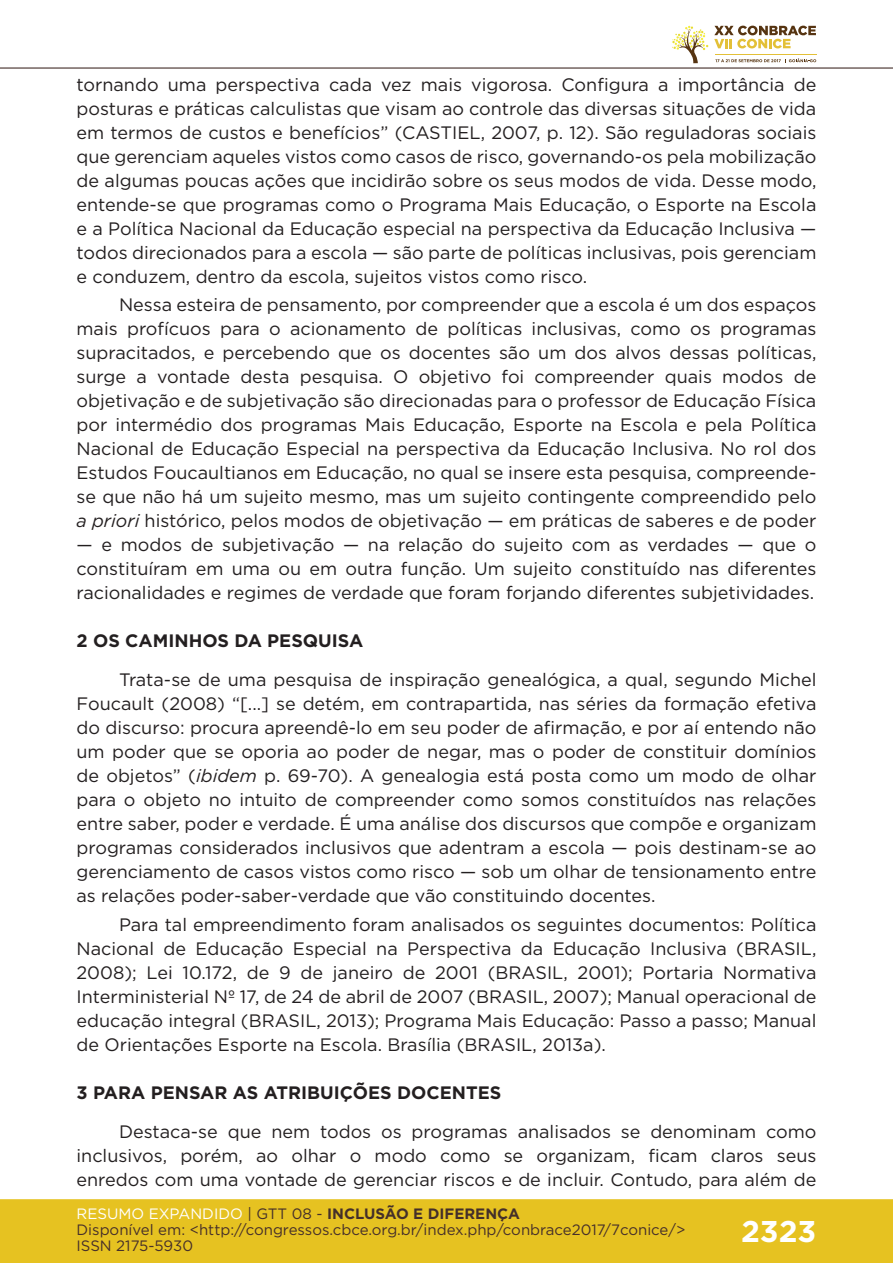
<style>
.page{position:relative;width:893px;height:1263px;background:#fff}
.page>*{position:absolute;margin:0;border:0;box-sizing:border-box;transform-origin:0 0}
.t1{font:700 30px "Gotham";color:#fff}
.t2{font:18px/24px "Gotham";color:#231f20;text-align:justify}
.t3{font:700 18px "Gotham";color:#231f20}
.t4{font:15px/16px "Gotham";color:#462f2a}
.s1{font-style:italic}
.s2{color:#fff}
.s3{color:#442f2a}
.s4{font-weight:700;color:#442f2a}
</style>
<div class="page">
<div style="left:0;top:1199px;width:893px;height:64px;background:#e6c221;border:2px solid #e6c221"></div>
<hr style="left:0;top:67px;width:893px;height:2px;background:#442f2a">
<svg style="left:672px;top:26px;width:144px;height:37px"></svg>
<hr style="left:0;top:0;width:1px;height:150px;background:#fff">
<p class="t2" style="left:77px;top:72px;width:741px">tornando uma perspectiva cada vez mais vigorosa. Configura a importância de posturas e práticas calculistas que visam ao controle das diversas situações de vida em termos de custos e benefícios” (CASTIEL, 2007, p. 12). São reguladoras sociais que gerenciam aqueles vistos como casos de risco, governando-os pela mobilização de algumas poucas ações que incidirão sobre os seus modos de vida. Desse modo, entende-se que programas como o Programa Mais Educação, o Esporte na Escola e a Política Nacional da Educação especial na perspectiva da Educação Inclusiva — todos direcionados para a escola — são parte de políticas inclusivas, pois gerenciam e conduzem, dentro da escola, sujeitos vistos como risco.</p>
<p class="t2" style="left:77px;top:292px;width:741px;text-indent:43px">Nessa esteira de pensamento, por compreender que a escola é um dos espaços mais profícuos para o acionamento de políticas inclusivas, como os programas supracitados, e percebendo que os docentes são um dos alvos dessas políticas, surge a vontade desta pesquisa. O objetivo foi compreender quais modos de objetivação e de subjetivação são direcionadas para o professor de Educação Física por intermédio dos programas Mais Educação, Esporte na Escola e pela Política Nacional de Educação Especial na perspectiva da Educação Inclusiva. No rol dos Estudos Foucaultianos em Educação, no qual se insere esta pesquisa, compreende&shy;se que não há um sujeito mesmo, mas um sujeito contingente compreendido pelo <span class="s1">a priori</span> histórico, pelos modos de objetivação — em práticas de saberes e de poder</p>
<p class="t2" style="left:77px;top:532px;width:741px">— e modos de subjetivação — na relação do sujeito com as verdades — que o constituíram em uma ou em outra função. Um sujeito constituído nas diferentes racionalidades e regimes de verdade que foram forjando diferentes subjetividades.</p>
<p class="t3" style="left:77px;top:629px;width:288px">2 OS CAMINHOS DA PESQUISA</p>
<p class="t2" style="left:77px;top:668px;width:741px;text-indent:43px">Trata-se de uma pesquisa de inspiração genealógica, a qual, segundo Michel Foucault (2008) “[...] se detém, em contrapartida, nas séries da formação efetiva do discurso: procura apreendê-lo em seu poder de afirmação, e por aí entendo não um poder que se oporia ao poder de negar, mas o poder de constituir domínios de objetos” (<span class="s1">ibidem</span> p. 69-70). A genealogia está posta como um modo de olhar para o objeto no intuito de compreender como somos constituídos nas relações entre saber, poder e verdade. É uma análise dos discursos que compõe e organizam programas considerados inclusivos que adentram a escola — pois destinam-se ao gerenciamento de casos vistos como risco — sob um olhar de tensionamento entre as relações poder-saber-verdade que vão constituindo docentes.</p>
<p class="t2" style="left:77px;top:912px;width:741px;text-indent:43px">Para tal empreendimento foram analisados os seguintes documentos: Política Nacional de Educação Especial na Perspectiva da Educação Inclusiva (BRASIL, 2008); Lei 10.172, de 9 de janeiro de 2001 (BRASIL, 2001); Portaria Normativa Interministerial Nº 17, de 24 de abril de 2007 (BRASIL, 2007); Manual operacional de educação integral (BRASIL, 2013); Programa Mais Educação: Passo a passo; Manual de Orientações Esporte na Escola. Brasília (BRASIL, 2013a).</p>
<p class="t3" style="left:77px;top:1080px;width:426px">3 PARA PENSAR AS ATRIBUIÇÕES DOCENTES</p>
<p class="t2" style="left:77px;top:1119px;width:741px;text-indent:43px">Destaca-se que nem todos os programas analisados se denominam como inclusivos, porém, ao olhar o modo como se organizam, ficam claros seus enredos com uma vontade de gerenciar riscos e de incluir. Contudo, para além de</p>
<p class="t4" style="left:77px;top:1205px;width:610px"><span class="s2">RESUMO EXPANDIDO</span> <span class="s3">| GTT 08 -</span> <span class="s4">INCLUSÃO E DIFERENÇA<br></span>Disponível em: &lt;http://congressos.cbce.org.br/index.php/conbrace2017/7conice/&gt;<br>ISSN 2175-5930</p>
<h1 class="t1" style="left:741px;top:1212px;width:77px">2323</h1>
</div>
